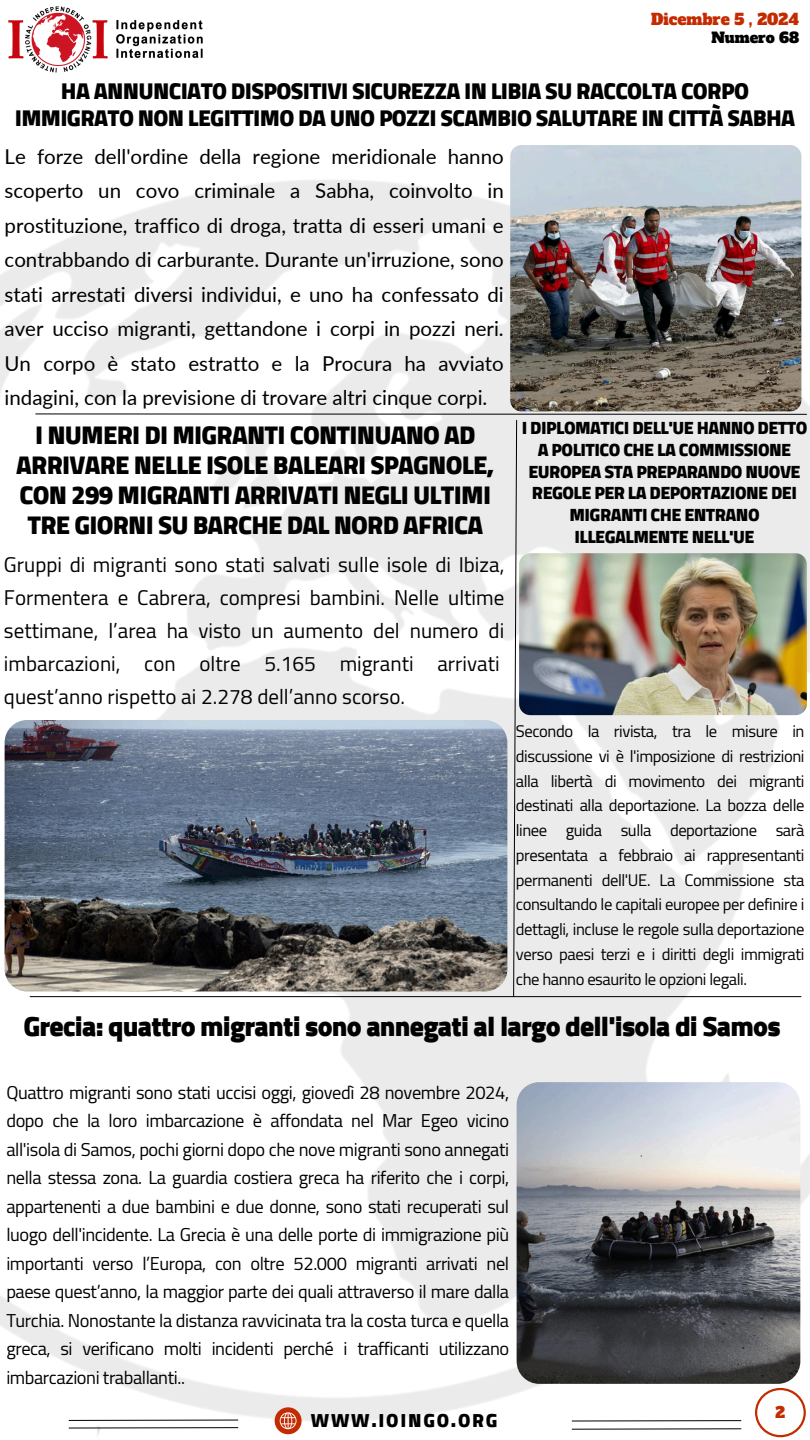
<style>
.page{position:relative;width:810px;height:1440px;background:#fff}
.page>*{position:absolute;margin:0;border:0;box-sizing:border-box;transform-origin:0 0}
.t1{font:900 28px "Cairo";letter-spacing:-.03em;color:#000}
.t2{font:900 26px/30px "Cairo";letter-spacing:-.03em;color:#000;text-align:center}
.t3{font:900 23.2px/27px "Cairo";letter-spacing:-.03em;color:#000;text-align:center}
.t4{font:21px/33px "Cairo";color:#000}
.t5{font:20.5px/34.5px "Lato";color:#000;text-align:justify}
.t6{font:900 19.2px "Cairo";letter-spacing:.09em;color:#000}
.t7{font:18.4px/28.5px "Cairo";letter-spacing:-.02em;color:#000;text-align:justify}
.t8{font:900 18px/21.8px "Cairo";letter-spacing:-.03em;color:#000;text-align:center}
.t9{font:16.6px/24.8px "Cairo";letter-spacing:-.025em;color:#000;text-align:justify}
.t10{font:15.3px "Alfa Slab One";color:#c42b00}
.t11{font:15px "Alfa Slab One";color:#c42b00}
.t12{font:14.3px "Alfa Slab One";color:#000}
</style>
<div class="page">
<img style="left:0;top:153px;width:810px;height:1283px">
<img style="left:510px;top:145px;width:291px;height:266px;border-radius:11px">
<hr style="left:30px;top:996px;width:771px;height:1px;background:#000">
<svg style="left:755px;top:1388px;width:51px;height:49px"></svg>
<svg style="left:68px;top:1419px;width:171px;height:2px"></svg>
<svg style="left:275px;top:1407px;width:27px;height:27px"></svg>
<svg style="left:68px;top:1427px;width:171px;height:2px"></svg>
<svg style="left:571px;top:1420px;width:171px;height:2px"></svg>
<svg style="left:571px;top:1428px;width:171px;height:2px"></svg>
<svg style="left:35px;top:413px;width:772px;height:584px"></svg>
<img style="left:5px;top:720px;width:502px;height:271px">
<img style="left:8px;top:6px;width:195px;height:67px">
<img style="left:517px;top:1082px;width:283px;height:302px">
<p class="t10" style="left:651px;top:9px;width:150px">Dicembre 5 , 2024</p>
<h4 class="t12" style="left:711px;top:29px;width:89px">Numero 68</h4>
<p class="t3" style="left:15px;top:77px;width:782px">HA ANNUNCIATO DISPOSITIVI SICUREZZA IN LIBIA SU RACCOLTA CORPO<br>IMMIGRATO NON LEGITTIMO DA UNO POZZI SCAMBIO SALUTARE IN CITTÀ SABHA</p>
<p class="t5" style="left:5px;top:139px;width:501px">Le forze dell'ordine della regione meridionale hanno scoperto un covo criminale a Sabha, coinvolto in prostituzione, traffico di droga, tratta di esseri umani e contrabbando di carburante. Durante un'irruzione, sono stati arrestati diversi individui, e uno ha confessato di aver ucciso migranti, gettandone i corpi in pozzi neri.<br>Un corpo è stato estratto e la Procura ha avviato indagini, con la previsione di trovare altri cinque corpi.</p>
<h2 class="t2" style="left:16px;top:420px;width:480px">I NUMERI DI MIGRANTI CONTINUANO AD ARRIVARE NELLE ISOLE BALEARI SPAGNOLE, CON 299 MIGRANTI ARRIVATI NEGLI ULTIMI TRE GIORNI SU BARCHE DAL NORD AFRICA</h2>
<p class="t4" style="left:4px;top:548px;width:502px">Gruppi di migranti sono stati salvati sulle isole di Ibiza, Formentera e Cabrera, compresi bambini. Nelle ultime settimane, l’area ha visto un aumento del numero di imbarcazioni, con oltre 5.165 migranti arrivati quest’anno rispetto ai 2.278 dell’anno scorso.</p>
<p class="t8" style="left:522px;top:417px;width:287px">I DIPLOMATICI DELL'UE HANNO DETTO<br>A POLITICO CHE LA COMMISSIONE<br>EUROPEA STA PREPARANDO NUOVE<br>REGOLE PER LA DEPORTAZIONE DEI<br>MIGRANTI CHE ENTRANO<br>ILLEGALMENTE NELL'UE</p>
<p class="t9" style="left:516px;top:719px;width:290px">Secondo la rivista, tra le misure in discussione vi è l'imposizione di restrizioni alla libertà di movimento dei migranti destinati alla deportazione. La bozza delle linee guida sulla deportazione sarà presentata a febbraio ai rappresentanti permanenti dell'UE. La Commissione sta consultando le capitali europee per definire i dettagli, incluse le regole sulla deportazione verso paesi terzi e i diritti degli immigrati che hanno esaurito le opzioni legali.</p>
<p class="t1" style="left:23px;top:1010px;width:759px">Grecia: quattro migranti sono annegati al largo dell'isola di Samos</p>
<p class="t7" style="left:6px;top:1078px;width:504px">Quattro migranti sono stati uccisi oggi, giovedì 28 novembre 2024, dopo che la loro imbarcazione è affondata nel Mar Egeo vicino all'isola di Samos, pochi giorni dopo che nove migranti sono annegati nella stessa zona. La guardia costiera greca ha riferito che i corpi, appartenenti a due bambini e due donne, sono stati recuperati sul luogo dell'incidente. La Grecia è una delle porte di immigrazione più importanti verso l’Europa, con oltre 52.000 migranti arrivati nel paese quest’anno, la maggior parte dei quali attraverso il mare dalla Turchia. Nonostante la distanza ravvicinata tra la costa turca e quella greca, si verificano molti incidenti perché i trafficanti utilizzano imbarcazioni traballanti..</p>
<p class="t6" style="left:311px;top:1409px;width:188px">WWW.IOINGO.ORG</p>
<p class="t11" style="left:776px;top:1402px;width:11px">2</p>
</div>
